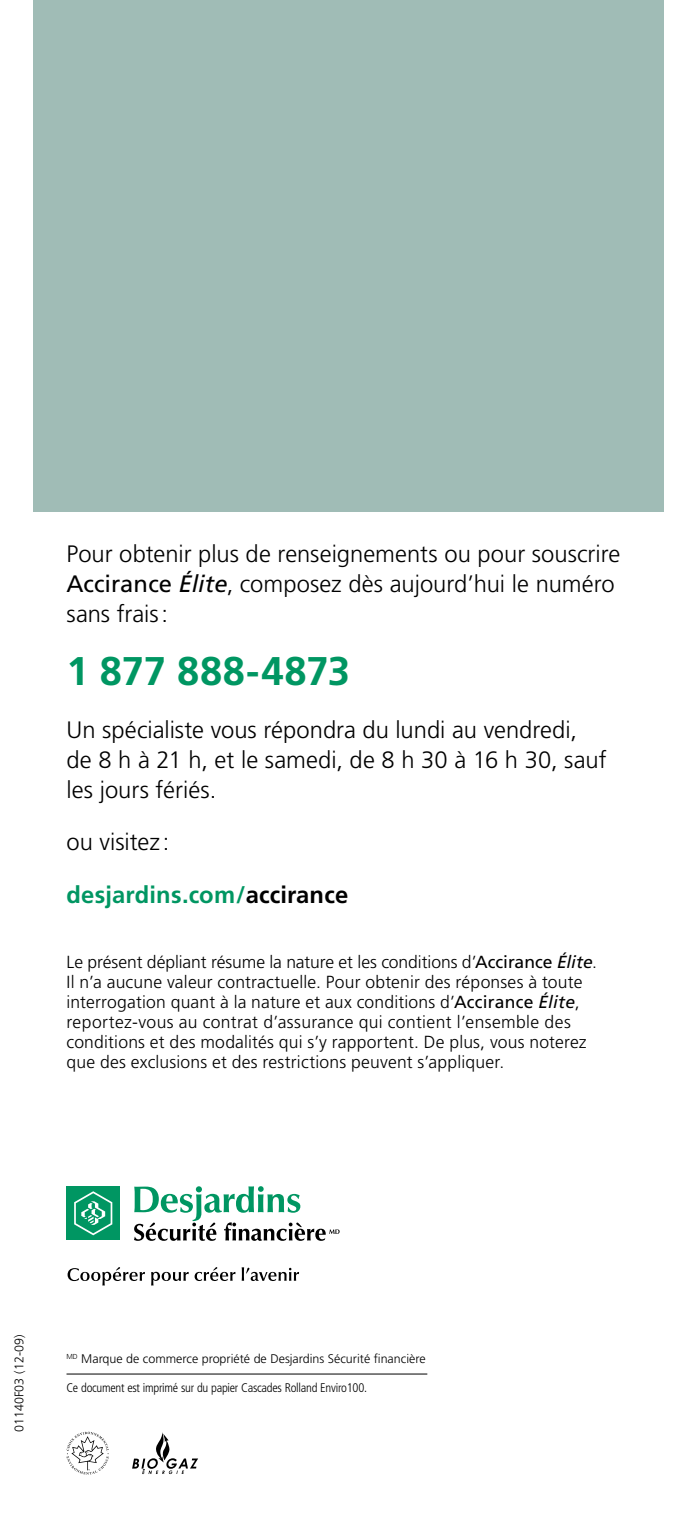
<style>
.page{position:relative;width:698px;height:1530px;background:#fff}
.page>*{position:absolute;margin:0;border:0;box-sizing:border-box;transform-origin:0 0}
.t1{font:700 40px "Frutiger";letter-spacing:-.01em;color:#009662}
.t2{font:300 23.75px/30px "Frutiger";color:#000}
.t3{font:700 23.75px "Frutiger";letter-spacing:.005em;color:#009662}
.t4{font:300 17.5px/20px "Frutiger";letter-spacing:.01em;color:#000}
.t5{font:300 12.5px "Frutiger";color:#000}
.t6{font:300 condensed 12.5px "Frutiger";letter-spacing:-.02em;color:#000}
.s1{font-weight:400}
.s2{font-weight:400;font-style:italic}
.s3{color:#000}
</style>
<div class="page">
<div style="left:34px;top:0;width:630px;height:511px;background:#a0bcb6"></div>
<svg style="left:66px;top:1432px;width:43px;height:43px"></svg>
<svg style="left:132px;top:1432px;width:66px;height:42px"></svg>
<hr style="left:66px;top:1374px;width:361px;height:1px;background:#000">
<div style="left:66px;top:1187px;width:54px;height:53px;background:#009662"></div>
<svg style="left:74px;top:1191px;width:38px;height:44px"></svg>
<svg style="left:134px;top:1186px;width:205px;height:55px"></svg>
<svg style="left:68px;top:1267px;width:77px;height:19px"></svg>
<svg style="left:151px;top:1267px;width:84px;height:19px"></svg>
<svg style="left:241px;top:1267px;width:58px;height:14px"></svg>
<h2 class="t2" style="left:66px;top:539px;width:555px">Pour obtenir plus de renseignements ou pour souscrire<br><span class="s1">Accirance</span> <span class="s2">Élite</span>, composez dès aujourd’hui le numéro sans frais:</h2>
<h1 class="t1" style="left:66px;top:648px;width:285px">1 877 888-4873</h1>
<h2 class="t2" style="left:66px;top:715px;width:541px">Un spécialiste vous répondra du lundi au vendredi, de 8 h à 21 h, et le samedi, de 8 h 30 à 16 h 30, sauf les jours fériés.</h2>
<h2 class="t2" style="left:66px;top:827px;width:105px">ou visitez :</h2>
<h2 class="t3" style="left:66px;top:881px;width:283px">desjardins.com/<span class="s3">accirance</span></h2>
<p class="t4" style="left:66px;top:952px;width:531px">Le présent dépliant résume la nature et les conditions d’<span class="s1">Accirance</span> <span class="s2">Élite</span>.<br>I l n’a aucune valeur contractuelle. Pour obtenir des réponses à toute interrogation quant à la nature et aux conditions d’<span class="s1">Accirance</span> <span class="s2">Élite</span>, reportez-vous au contrat d’assurance qui contient l’ensemble des conditions et des modalités qui s’y rapportent. De plus, vous noterez que des exclusions et des restrictions peuvent s’appliquer.</p>
<p class="t5" style="left:12px;top:1432px;width:98px;rotate:-90deg">01140F03 (12-09)</p>
<p class="t5" style="left:66px;top:1352px;width:360px"><sup>MD</sup> Marque de commerce propriété de Desjardins Sécurité financière</p>
<p class="t6" style="left:66px;top:1381px;width:302px">Ce document est imprimé sur du papier Cascades Rolland Enviro100.</p>
</div>
